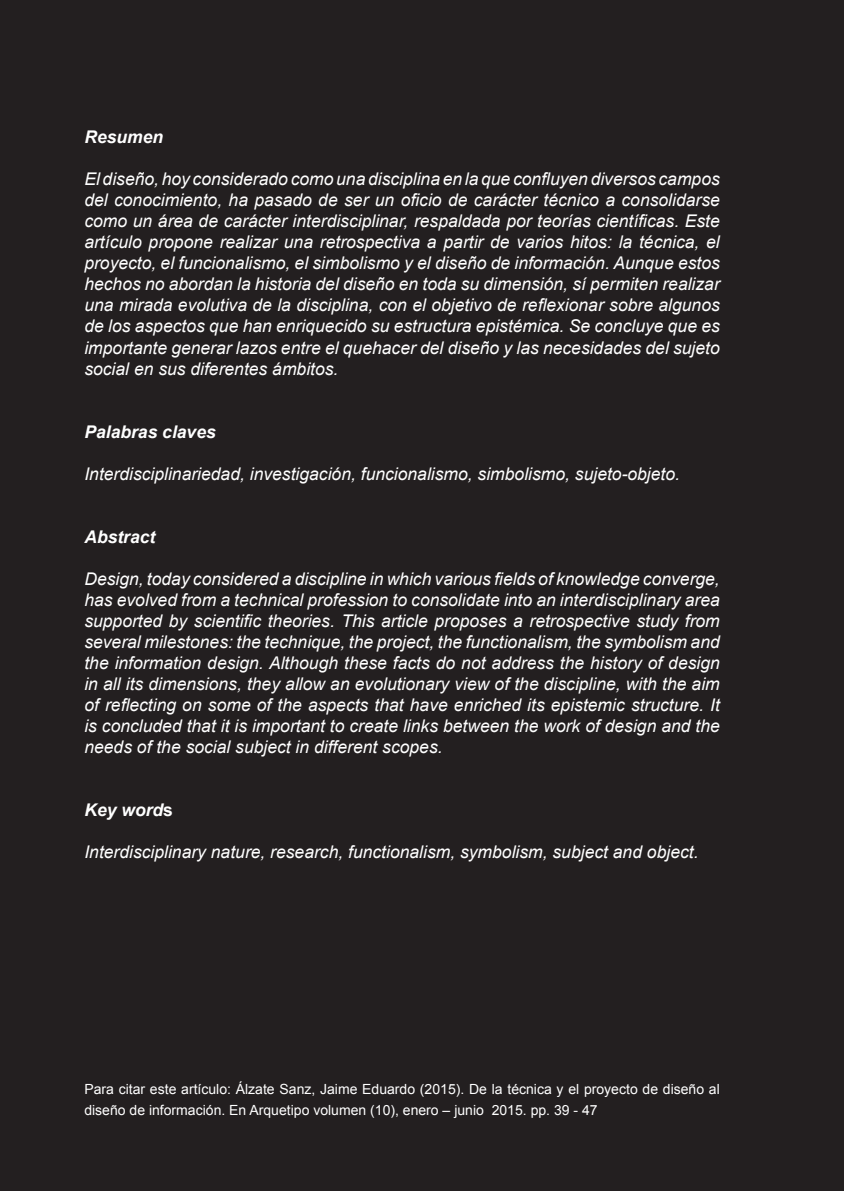
<style>
.page{position:relative;width:844px;height:1191px;background:#fff}
.page>*{position:absolute;margin:0;border:0;box-sizing:border-box;transform-origin:0 0}
.t1{font:italic 17.5px/21px "Arial";color:#fff;text-align:justify}
.t2{font:italic 700 17.5px "Arial";color:#fff}
.t3{font:14px/21px "Arial";color:#fff}
.s1{font-style:normal}
</style>
<div class="page">
<div style="left:0;top:0;width:843px;height:1190px;background:#231f20"></div>
<p class="t2" style="left:84px;top:126px;width:80px">Resumen</p>
<p class="t1" style="left:84px;top:169px;width:636px">El diseño, hoy considerado como una disciplina en la que confluyen diversos campos del conocimiento, ha pasado de ser un oficio de carácter técnico a consolidarse como un área de carácter interdisciplinar, respaldada por teorías científicas. Este artículo propone realizar una retrospectiva a partir de varios hitos: la técnica, el proyecto, el funcionalismo, el simbolismo y el diseño de información. Aunque estos hechos no abordan la historia del diseño en toda su dimensión, sí permiten realizar una mirada evolutiva de la disciplina, con el objetivo de reflexionar sobre algunos de los aspectos que han enriquecido su estructura epistémica. Se concluye que es importante generar lazos entre el quehacer del diseño y las necesidades del sujeto social en sus diferentes ámbitos.</p>
<p class="t2" style="left:84px;top:420px;width:133px">Palabras claves</p>
<p class="t1" style="left:84px;top:463px;width:597px">Interdisciplinariedad, investigación, funcionalismo, simbolismo, sujeto-objeto.</p>
<p class="t2" style="left:84px;top:525px;width:72px">Abstract</p>
<p class="t1" style="left:84px;top:568px;width:636px">Design, today considered a discipline in which various fields of knowledge converge, has evolved from a technical profession to consolidate into an interdisciplinary area supported by scientific theories. This article proposes a retrospective study from several milestones: the technique, the project, the functionalism, the symbolism and the information design. Although these facts do not address the history of design in all its dimensions, they allow an evolutionary view of the discipline, with the aim of reflecting on some of the aspects that have enriched its epistemic structure. It is concluded that it is important to create links between the work of design and the needs of the social subject in different scopes.</p>
<p class="t2" style="left:84px;top:798px;width:90px">Key word<span class="s1">s</span></p>
<p class="t1" style="left:84px;top:841px;width:615px">Interdisciplinary nature, research, functionalism, symbolism, subject and object.</p>
<p class="t3" style="left:84px;top:1078px;width:636px">Para citar este artículo: Álzate Sanz, Jaime Eduardo (2015). De la técnica y el proyecto de diseño al diseño de información. En Arquetipo volumen (10), enero – junio 2015. pp. 39 - 47</p>
</div>
